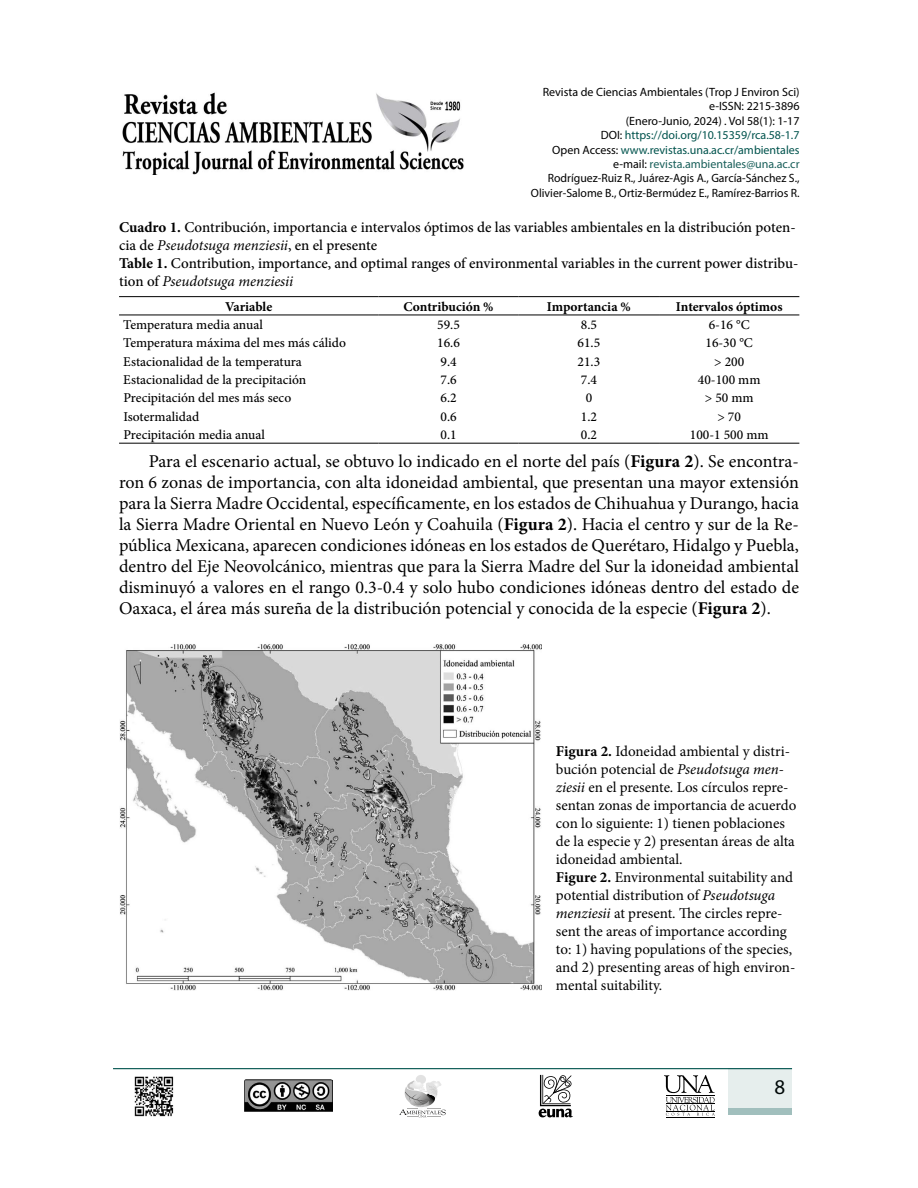
<style>
.page{position:relative;width:918px;height:1188px;background:#fff}
.page>*{position:absolute;margin:0;border:0;box-sizing:border-box;transform-origin:0 0}
.t1{font:21px "Myriad Pro";color:#000}
.t2{font:18px/21px "Minion Pro";color:#000;text-align:justify}
.t3{font:15px/18px "Minion Pro";color:#000}
.t4{font:500 15px/18px "Minion Pro";color:#000}
.t5{font:500 13.5px "Minion Pro";color:#000}
.t6{font:700 13.5px "Minion Pro";color:#000}
.t7{font:12px/14.4px "Myriad Pro";color:#000;text-align:right}
.s1{color:#00534d}
.s2{color:#195f5a}
.s3{font-weight:700}
.s4{font-weight:400;font-style:italic}
.s5{font-style:italic}
</style>
<div class="page">
<svg style="left:539px;top:1075px;width:34px;height:42px"></svg>
<div style="left:416px;top:1075px;width:10px;height:9px;background:#e2e2e2;border-radius:50%"></div>
<svg style="left:399px;top:1081px;width:47px;height:36px"></svg>
<hr style="left:666px;top:1117px;width:48px;height:1px;background:#000">
<svg style="left:664px;top:1075px;width:51px;height:41px"></svg>
<hr style="left:113px;top:1068px;width:679px;height:1px;background:#00534d">
<div style="left:729px;top:1068px;width:63px;height:46px;background:#e6eeed"></div>
<div style="left:729px;top:1108px;width:63px;height:6px;background:#a1bfbd"></div>
<img style="left:244px;top:1080px;width:89px;height:31px">
<img style="left:134px;top:1076px;width:40px;height:41px">
<img style="left:122px;top:92px;width:342px;height:83px">
<hr style="left:119px;top:443px;width:259px;height:1px;background:#000">
<hr style="left:378px;top:443px;width:141px;height:1px;background:#000">
<hr style="left:519px;top:443px;width:140px;height:1px;background:#000">
<hr style="left:659px;top:443px;width:140px;height:1px;background:#000">
<hr style="left:119px;top:296px;width:259px;height:1px;background:#000">
<hr style="left:378px;top:296px;width:141px;height:1px;background:#000">
<hr style="left:519px;top:296px;width:140px;height:1px;background:#000">
<hr style="left:659px;top:296px;width:140px;height:1px;background:#000">
<hr style="left:119px;top:315px;width:259px;height:1px;background:#000">
<hr style="left:378px;top:315px;width:141px;height:1px;background:#000">
<hr style="left:519px;top:315px;width:140px;height:1px;background:#000">
<hr style="left:659px;top:315px;width:140px;height:1px;background:#000">
<img style="left:120px;top:644px;width:421px;height:347px">
<p class="t7" style="left:531px;top:85px;width:270px">Revista de Ciencias Ambientales (Trop J Environ Sci) e-ISSN: 2215-3896<br>(Enero-Junio, 2024) . Vol 58(1): 1-17<br>DOI: <span class="s1">https://doi.org/10.15359/rca.58-1.7<br></span>Open Access: <span class="s1">www.revistas.una.ac.cr/ambientales </span>e-mail: <span class="s2">revista.ambientales@una.ac.cr<br></span>Rodríguez-Ruiz R., Juárez-Agis A., García-Sánchez S., Olivier-Salome B., Ortiz-Bermúdez E., Ramírez-Barrios R.</p>
<p class="t4" style="left:119px;top:218px;width:681px"><span class="s3">Cuadro 1.</span> Contribución, importancia e intervalos óptimos de las variables ambientales en la distribución poten&shy;cia de <span class="s4">Pseudotsuga menziesii</span>, en el presente<br><span class="s3">Table 1.</span> Contribution, importance, and optimal ranges of environmental variables in the current power distribu&shy;tion of <span class="s4">Pseudotsuga menziesii</span></p>
<p class="t6" style="left:225px;top:297px;width:49px">Variable</p>
<p class="t6" style="left:404px;top:297px;width:92px">Contribución %</p>
<p class="t6" style="left:547px;top:297px;width:85px">Importancia %</p>
<p class="t6" style="left:676px;top:297px;width:108px">Intervalos óptimos</p>
<p class="t5" style="left:123px;top:316px;width:141px">Temperatura media anual</p>
<p class="t5" style="left:437px;top:316px;width:24px">59.5</p>
<p class="t5" style="left:581px;top:316px;width:18px">8.5</p>
<p class="t5" style="left:709px;top:316px;width:42px">6-16 °C</p>
<p class="t5" style="left:123px;top:334px;width:224px">Temperatura máxima del mes más cálido</p>
<p class="t5" style="left:437px;top:334px;width:24px">16.6</p>
<p class="t5" style="left:578px;top:334px;width:24px">61.5</p>
<p class="t5" style="left:705px;top:334px;width:49px">16-30 °C</p>
<p class="t5" style="left:123px;top:352px;width:180px">Estacionalidad de la temperatura</p>
<p class="t5" style="left:441px;top:352px;width:18px">9.4</p>
<p class="t5" style="left:578px;top:352px;width:24px">21.3</p>
<p class="t5" style="left:714px;top:352px;width:32px">&gt; 200</p>
<p class="t5" style="left:123px;top:371px;width:185px">Estacionalidad de la precipitación</p>
<p class="t5" style="left:441px;top:371px;width:18px">7.6</p>
<p class="t5" style="left:581px;top:371px;width:18px">7.4</p>
<p class="t5" style="left:698px;top:371px;width:64px">40-100 mm</p>
<p class="t5" style="left:123px;top:389px;width:169px">Precipitación del mes más seco</p>
<p class="t5" style="left:441px;top:389px;width:18px">6.2</p>
<p class="t5" style="left:586px;top:389px;width:8px">0</p>
<p class="t5" style="left:705px;top:389px;width:50px">&gt; 50 mm</p>
<p class="t5" style="left:123px;top:407px;width:78px">Isotermalidad</p>
<p class="t5" style="left:441px;top:407px;width:18px">0.6</p>
<p class="t5" style="left:581px;top:407px;width:18px">1.2</p>
<p class="t5" style="left:717px;top:407px;width:25px">&gt; 70</p>
<p class="t5" style="left:123px;top:426px;width:143px">Precipitación media anual</p>
<p class="t5" style="left:441px;top:426px;width:18px">0.1</p>
<p class="t5" style="left:581px;top:426px;width:18px">0.2</p>
<p class="t5" style="left:690px;top:426px;width:80px">100-1 500 mm</p>
<p class="t2" style="left:119px;top:451px;width:681px;text-indent:30px">Para el escenario actual, se obtuvo lo indicado en el norte del país (<span class="s3">Figura 2</span>). Se encontra&shy;ron 6 zonas de importancia, con alta idoneidad ambiental, que presentan una mayor extensión para la Sierra Madre Occidental, específicamente, en los estados de Chihuahua y Durango, hacia la Sierra Madre Oriental en Nuevo León y Coahuila (<span class="s3">Figura 2</span>). Hacia el centro y sur de la Re&shy;pública Mexicana, aparecen condiciones idóneas en los estados de Querétaro, Hidalgo y Puebla, dentro del Eje Neovolcánico, mientras que para la Sierra Madre del Sur la idoneidad ambiental disminuyó a valores en el rango 0.3-0.4 y solo hubo condiciones idóneas dentro del estado de Oaxaca, el área más sureña de la distribución potencial y conocida de la especie (<span class="s3">Figura 2</span>).</p>
<p class="t3" style="left:556px;top:742px;width:242px"><span class="s3">Figura 2.</span> Idoneidad ambiental y distri&shy;bución potencial de <span class="s5">Pseudotsuga men&shy;ziesii</span> en el presente. Los círculos repre&shy;sentan zonas de importancia de acuerdo con lo siguiente: 1) tienen poblaciones de la especie y 2) presentan áreas de alta idoneidad ambiental.<br><span class="s3">Figure 2.</span> Environmental suitability and potential distribution of <span class="s5">Pseudotsuga menziesii</span> at present. The circles repre&shy;sent the areas of importance according to: 1) having populations of the species, and 2) presenting areas of high environ&shy;mental suitability.</p>
<p class="t1" style="left:774px;top:1074px;width:12px">8</p>
</div>
